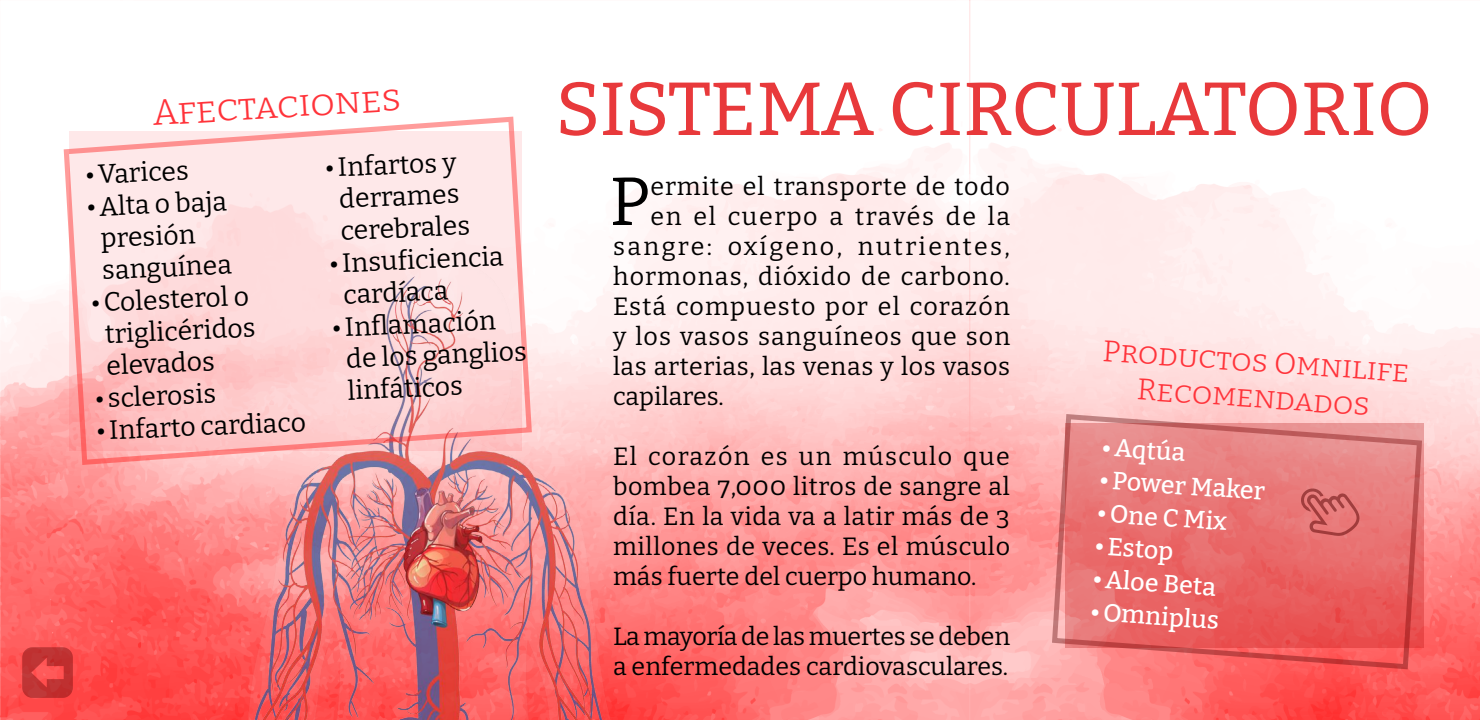
<style>
.page{position:relative;width:1480px;height:720px;background:#fff}
.page>*{position:absolute;margin:0;border:0;box-sizing:border-box;transform-origin:0 0}
.t1{font:100 75px "Bitter";letter-spacing:-.015em;color:#e8393b}
.t2{font:100 68px "Bitter";color:#000}
.t3{font:100 36px "Bitter";color:#ff333a}
.t4{font:100 30px/36px "Bitter";color:#ff333a;text-align:center}
.t5{font:100 26.5px/31.7px "Bitter";color:#000}
.t6{font:100 25px/30px "Bitter";letter-spacing:.025em;color:#000;text-align:justify}
.t7{font:100 25px/30px "Bitter";letter-spacing:-.01em;color:#000}
.t8{font:100 25px "Bitter";letter-spacing:.05em;color:#000}
.t9{font:100 25px "Bitter";color:#fff}
.t10{font:100 25px "Bitter";letter-spacing:.1em;color:#000}
.t11{font:100 25px "Bitter";letter-spacing:.065em;color:#000}
.t12{font:100 25px "Bitter";letter-spacing:.005em;color:#000}
</style>
<div class="page">
<img style="left:0;top:0;width:1480px;height:720px">
<img style="left:157px;top:262px;width:540px;height:458px">
<svg style="left:61px;top:114px;width:474px;height:352px"></svg>
<svg style="left:69px;top:131px;width:453px;height:319px;background:#fcd5d6"></svg>
<svg style="left:1049px;top:411px;width:376px;height:259px;background:#f48e8e"></svg>
<svg style="left:1065px;top:423px;width:358px;height:225px;background:#e76f6f"></svg>
<svg style="left:1300px;top:487px;width:60px;height:49px;background:#d66b6b"></svg>
<svg style="left:22px;top:647px;width:51px;height:51px;background:#cd3939"></svg>
<h3 class="t3" style="left:151px;top:91px;width:250px;rotate:-4deg">Afectaciones</h3>
<p class="t5" style="left:85px;top:158px;width:105px;rotate:-2deg">•Varices</p>
<p class="t5" style="left:99px;top:189px;width:131px;text-indent:-13px;rotate:-2deg">•Alta o baja presión sanguínea</p>
<p class="t5" style="left:103px;top:285px;width:152px;line-height:31.9px;text-indent:-13px;rotate:-2deg">•Colesterol o triglicéridos elevados</p>
<p class="t5" style="left:94px;top:382px;width:123px;rotate:-2deg">•sclerosis</p>
<p class="t5" style="left:96px;top:413px;width:211px;rotate:-2deg">•Infarto cardiaco</p>
<p class="t5" style="left:324px;top:151px;width:145px;text-align:center;rotate:-2deg">•Infartos y derrames cerebrales</p>
<p class="t5" style="left:342px;top:246px;width:163px;line-height:32px;text-indent:-13px;rotate:-2deg">•Insuficiencia cardíaca</p>
<p class="t5" style="left:345px;top:310px;width:182px;text-indent:-13px;rotate:-2deg">•Infl amación de los ganglios linfáticos</p>
<h1 class="t1" style="left:556px;top:61px;width:878px">SISTEMA CIRCULATORIO</h1>
<h2 class="t2" style="left:610px;top:158px;width:42px">P</h2>
<p class="t6" style="left:650px;top:171px;width:361px">ermite el transporte de todo</p>
<p class="t11" style="left:650px;top:200px;width:361px">en el cuerpo a través de la</p>
<p class="t10" style="left:613px;top:230px;width:398px">sangre: oxígeno, nutrientes,</p>
<p class="t8" style="left:613px;top:260px;width:398px">hormonas, dióxido de carbono.</p>
<p class="t8" style="left:613px;top:290px;width:398px">Está compuesto por el corazón</p>
<p class="t6" style="left:613px;top:321px;width:399px">y los vasos sanguíneos que son</p>
<p class="t6" style="left:613px;top:351px;width:399px">las arterias, las venas y los vasos</p>
<p class="t12" style="left:613px;top:380px;width:112px">capilares.</p>
<p class="t6" style="left:613px;top:441px;width:399px">El corazón es un músculo que bombea 7,000 litros de sangre al día. En la vida va a latir más de 3 millones de veces. Es el músculo más fuerte del cuerpo humano.</p>
<p class="t7" style="left:613px;top:621px;width:399px">La mayoría de las muertes se deben a enfermedades cardiovasculares.</p>
<p class="t4" style="left:1104px;top:332px;width:308px;rotate:4deg">Productos Omnilife<br>Recomendados</p>
<p class="t9" style="left:1103px;top:431px;width:85px;rotate:4deg">•Aqtúa</p>
<p class="t9" style="left:1101px;top:464px;width:167px;rotate:4deg">•Power Maker</p>
<p class="t9" style="left:1098px;top:497px;width:132px;rotate:4deg">•One C Mix</p>
<p class="t9" style="left:1096px;top:530px;width:80px;rotate:4deg">•Estop</p>
<p class="t9" style="left:1094px;top:563px;width:125px;rotate:4deg">•Aloe Beta</p>
<p class="t9" style="left:1091px;top:596px;width:131px;rotate:4deg">•Omniplus</p>
</div>
